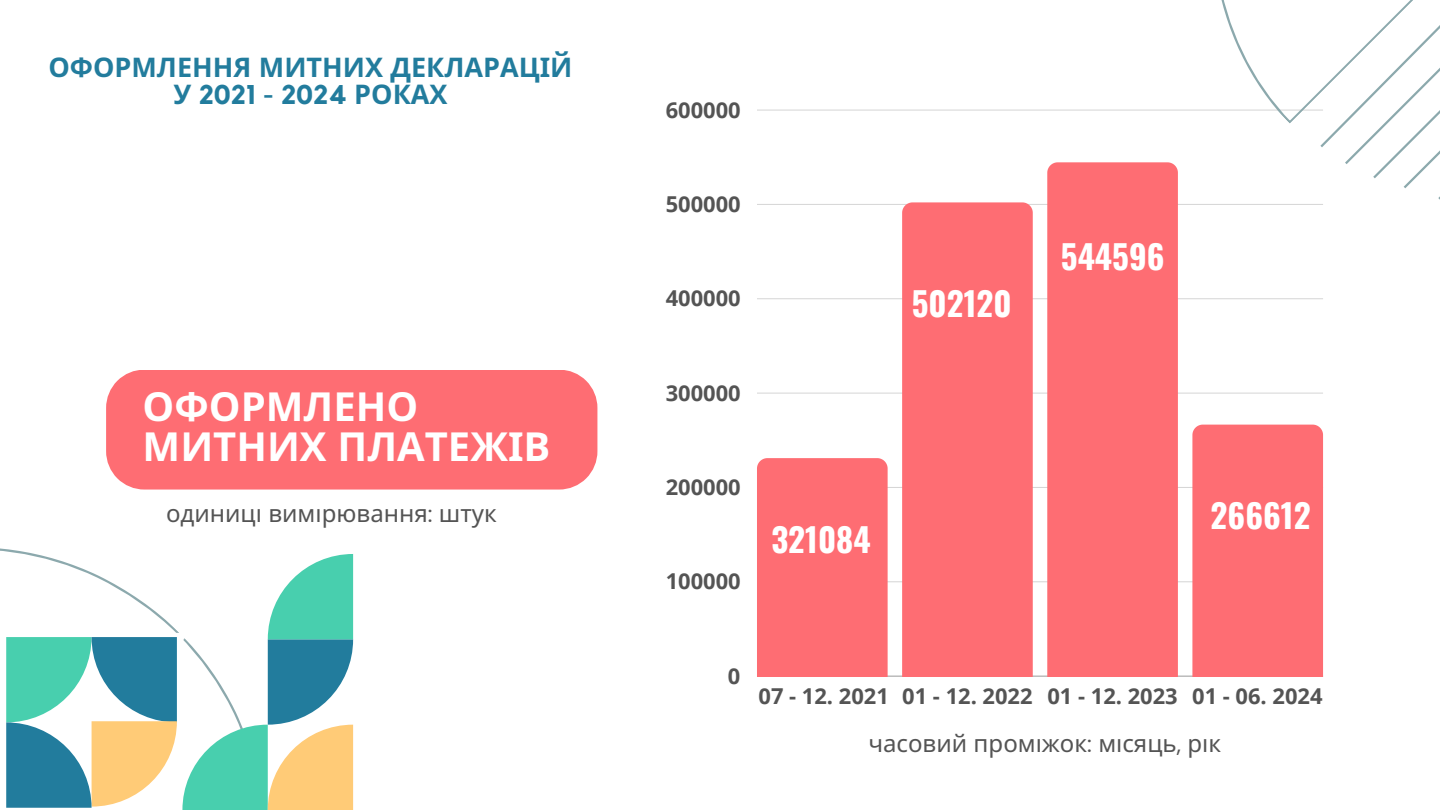
<style>
.page{position:relative;width:1440px;height:810px;background:#fff}
.page>*{position:absolute;margin:0;border:0;box-sizing:border-box;transform-origin:0 0}
.t1{font:700 40px/39.8px "Noto Sans";color:#fff}
.t2{font:700 33px "Oswald";color:#fff}
.t3{font:700 27px/26.2px "Noto Sans";color:#227c9d;text-align:center}
.t4{font:24px "Noto Sans";color:#545454}
.t5{font:700 21.9px "Open Sans";color:#545454}
.s1{font-family:"Kollektif"}
.s2{font-family:"DM Sans"}
</style>
<div class="page">
<hr style="left:757px;top:676px;width:566px;height:1px;background:#545454;opacity:.6">
<hr style="left:757px;top:581px;width:566px;height:1px;background:#e0e0e0">
<hr style="left:757px;top:487px;width:566px;height:1px;background:#d6d6d6">
<hr style="left:757px;top:393px;width:566px;height:1px;background:#e5e5e5">
<hr style="left:757px;top:298px;width:566px;height:1px;background:#dfdfdf">
<hr style="left:757px;top:204px;width:566px;height:1px;background:#d8d8d8">
<hr style="left:757px;top:110px;width:566px;height:1px;background:#e6e6e6">
<div style="left:757px;top:458px;width:131px;height:218px;background:#fe6d73"></div>
<div style="left:902px;top:202px;width:131px;height:474px;background:#fe6d73"></div>
<div style="left:1047px;top:162px;width:131px;height:514px;background:#fe6d73"></div>
<div style="left:1192px;top:425px;width:131px;height:251px;background:#fe6d73"></div>
<div style="left:106px;top:370px;width:491px;height:120px;background:#fe6d73"></div>
<svg style="left:1190px;top:0;width:250px;height:200px"></svg>
<svg style="left:6px;top:554px;width:347px;height:256px"></svg>
<h3 class="t3" style="left:48px;top:54px;width:526px">ОФОРМЛЕННЯ МИТНИХ ДЕКЛАРАЦІЙ<br>У <span class="s1">2021 - 2024</span> РОКАХ</h3>
<h2 class="t1" style="left:143px;top:386px;width:409px">ОФОРМЛЕНО<br>МИТНИХ ПЛАТЕЖІВ</h2>
<h2 class="t4" style="left:166px;top:496px;width:332px">одиниці вимірювання<span class="s2">:</span> штук</h2>
<p class="t5" style="left:666px;top:94px;width:76px">600000</p>
<p class="t5" style="left:666px;top:189px;width:76px">500000</p>
<p class="t5" style="left:666px;top:283px;width:76px">400000</p>
<p class="t5" style="left:666px;top:377px;width:76px">300000</p>
<p class="t2" style="left:912px;top:278px;width:101px">502120</p>
<p class="t2" style="left:1061px;top:230px;width:105px">544596</p>
<p class="t5" style="left:666px;top:472px;width:76px">200000</p>
<p class="t5" style="left:666px;top:566px;width:76px">100000</p>
<p class="t2" style="left:771px;top:514px;width:101px">321084</p>
<p class="t2" style="left:1211px;top:489px;width:102px">266612</p>
<p class="t5" style="left:728px;top:660px;width:14px">0</p>
<p class="t5" style="left:759px;top:680px;width:565px">07 - 12. 2021 01 - 12. 2022 01 - 12. 2023 01 - 06. 2024</p>
<h1 class="t4" style="left:868px;top:726px;width:354px">часовий проміжок<span class="s2">:</span> місяць<span class="s2">,</span> рі к</h1>
</div>
